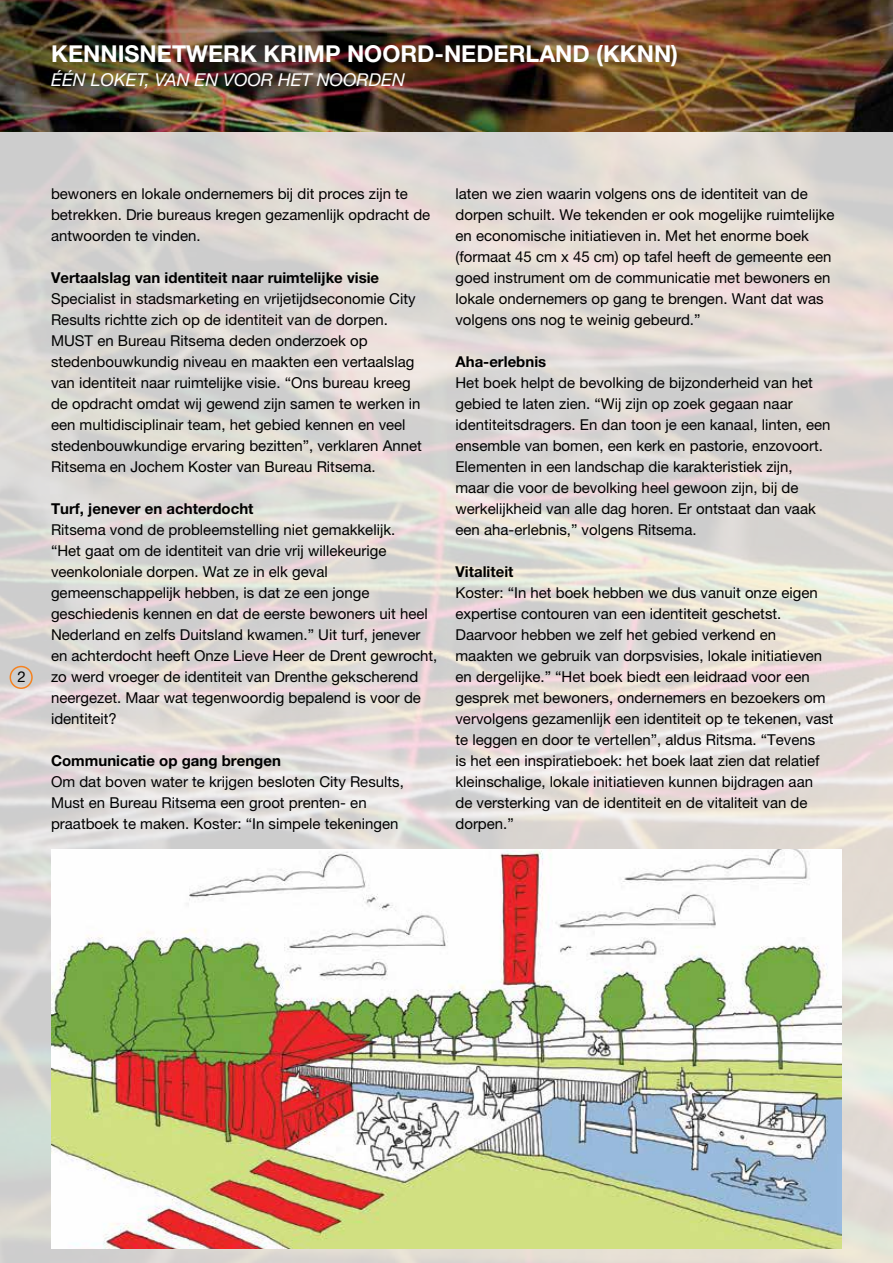
<style>
.page{position:relative;width:893px;height:1263px;background:#fff}
.page>*{position:absolute;margin:0;border:0;box-sizing:border-box;transform-origin:0 0}
.t1{font:700 23.25px "Helvetica Neue LT Std";color:#fff}
.t2{font:italic 17.7px "Helvetica Neue LT Std";color:#fff}
.t3{font:15px/21px "Helvetica Neue LT Std";color:#000}
.t4{font:700 15px "Helvetica Neue LT Std";color:#000}
</style>
<div class="page">
<img style="left:0;top:0;width:893px;height:1263px">
<div style="left:10px;top:666px;width:23px;height:23px;border:2px solid #f58220;border-radius:50%"></div>
<img style="left:51px;top:849px;width:791px;height:400px">
<h1 class="t1" style="left:51px;top:39px;width:314px">KENN ISNETWERK KRIMP NOO</h1>
<h1 class="t1" style="left:400px;top:39px;width:279px">RD-NEDERLAND (KKNN)</h1>
<p class="t2" style="left:51px;top:69px;width:319px">ÉÉN LOKET, VAN EN VOOR HET NOORDE</p>
<p class="t2" style="left:392px;top:69px;width:14px">N</p>
<p class="t3" style="left:17px;top:666px;width:10px">2</p>
<p class="t3" style="left:51px;top:183px;width:381px">bewoners en lokale ondernemers bij dit proces zijn te betrekken. Drie bureaus kregen gezamenlijk opdracht de antwoorden te vinden.</p>
<p class="t4" style="left:51px;top:269px;width:330px">Vertaalslag van identiteit naar ruimtelijke visie</p>
<p class="t3" style="left:51px;top:288px;width:366px">Specialist in stadsmarketing en vrijetijdseconomie City<br>Results richtte zich op de identiteit van de dorpen.<br>MUS</p>
<p class="t3" style="left:51px;top:330px;width:372px;text-indent:34px">T en Bureau Ritsema deden onderzoek op stedenbouwkundig niveau en maakten een vertaalslag van identiteit naar ruimtelijke visie. “Ons bureau kreeg de opdracht omdat wij gewend zijn samen te werken in een multidisciplinair team, het gebied kennen en veel stedenbouwkundige ervaring bezitten”, verklaren Annet Ritsema en Jochem Koster van Bureau Ritsema.</p>
<p class="t4" style="left:51px;top:500px;width:204px">Turf, jenever en achterdocht</p>
<p class="t3" style="left:51px;top:519px;width:388px">Ritsema vond de probleemstelling niet gemakkelijk.<br>“Het gaat om de identiteit van drie vrij willekeurige veenkoloniale dorpen. Wat ze in elk geval gemeenschappelijk hebben, is dat ze een jonge geschiedenis kennen en dat de eerste bewoners uit heel Nederland en zelfs Duitsland kwamen.” Uit turf, jenever en achterdocht heeft Onze Lieve H eer de Drent gewrocht, zo werd vroeger de identiteit van Drenthe gekscherend neergezet. M aar wat tegenwoordig bepalend is voor de identiteit?</p>
<p class="t4" style="left:51px;top:752px;width:231px">Communicatie op gang brengen</p>
<p class="t3" style="left:51px;top:771px;width:354px">Om dat boven water te krijgen besloten City Results,<br>M ust en Bureau Ritsema een groot prenten- en praatboek te maken. Koster: “I n simpele tekeningen</p>
<p class="t3" style="left:455px;top:183px;width:380px">laten we zien waarin volgens ons de identiteit van de dorpen schuilt. We tekenden er ook mogelijke ruimtelijke en economische initiatieven in. Met het enorme boek (formaat 45 cm x 45 cm) op tafel heeft de gemeente een goed instrument om de communicatie met bewoners en lokale ondernemers op gang te brengen. Want dat was volgens ons nog te weinig gebeurd.”</p>
<p class="t4" style="left:455px;top:353px;width:92px">Aha-erlebnis</p>
<p class="t3" style="left:455px;top:372px;width:377px">Het boek helpt de bevolking de bijzonderheid van het gebied te laten zien. “Wij zijn op zoek gegaan naar identiteitsdragers. En dan toon je een kanaal, linten, een ensemble van bomen, een kerk en pastorie, enzovoort.<br>Elementen in een landschap die karakteristiek zijn,<br>maar die voor de bevolking heel gewoon zijn, bij de werkelijkheid van alle dag horen. Er ontstaat dan vaak een aha-erlebnis,” volgens Ritsema.</p>
<p class="t4" style="left:455px;top:563px;width:59px">Vitaliteit</p>
<p class="t3" style="left:455px;top:582px;width:380px">Koster: “I n het boek hebben we dus vanuit onze eigen expertise contouren van een identiteit geschetst.<br>Daarvoor hebben we zelf het gebied verkend en maakten we gebruik van dorpsvisies, lokale initiatieven en dergelijke.” “H et boek biedt een leidraad voor een gesprek met bewoners, ondernemers en bezoekers om vervolgens gezamenlijk een identiteit op te tekenen, vast te leggen en door te vertellen”, aldus Ritsma. “Tevens<br>is het een inspiratieboek: het boek laat zien dat relatief kleinschalige, lokale initiatieven kunnen bijdragen aan de versterking van de identiteit en de vitaliteit van de dorpen.”</p>
</div>
